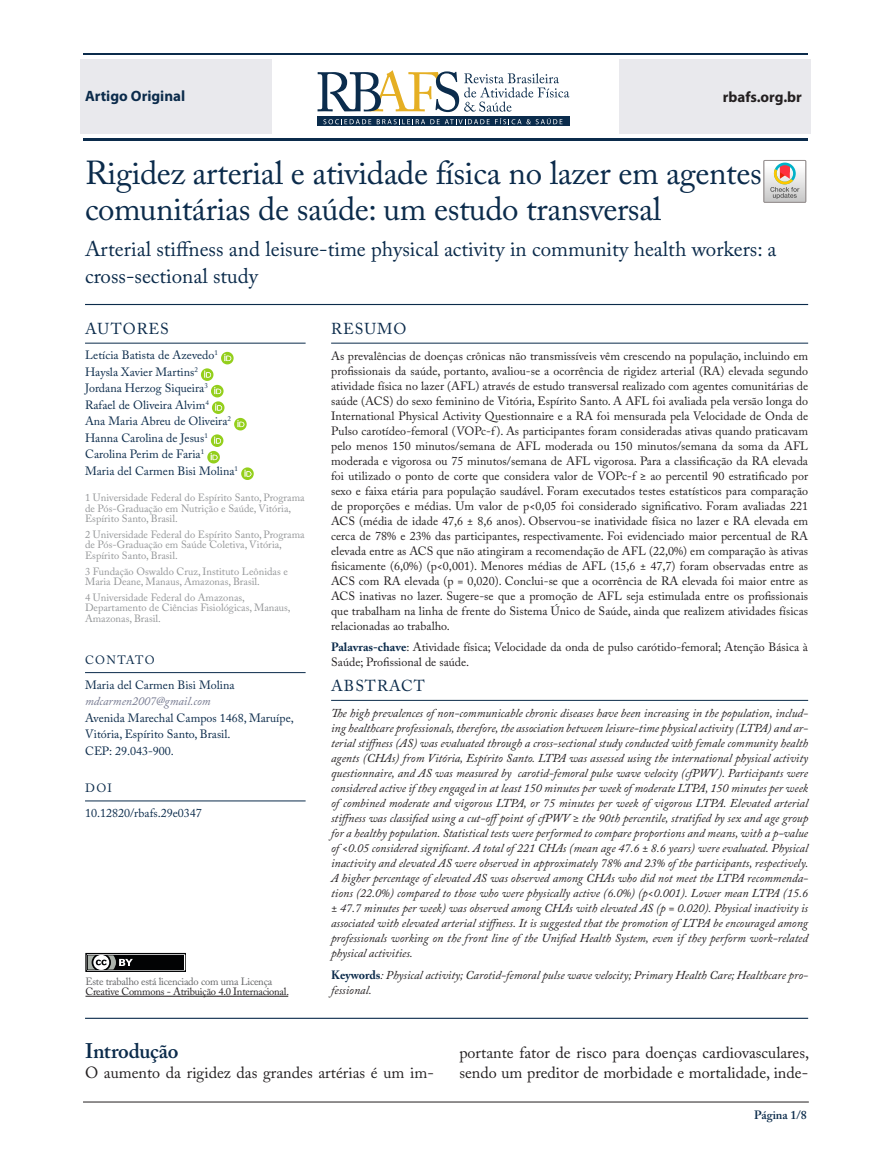
<style>
.page{position:relative;width:893px;height:1170px;background:#fff}
.page>*{position:absolute;margin:0;border:0;box-sizing:border-box;transform-origin:0 0}
.t1{font:33px/36px "Adobe Caslon Pro";letter-spacing:-.01em;color:#0b2b4b}
.t2{font:21px/27px "Adobe Caslon Pro";color:#0b2b4b}
.t3{font:600 21px "Adobe Caslon Pro";letter-spacing:-.015em;color:#0b2b4b}
.t4{font:16.05px/20.2px "Adobe Caslon Pro";color:#231f20}
.t5{font:15.75px "Adobe Caslon Pro";letter-spacing:.065em;color:#0b2b4b}
.t6{font:700 15px "Myriad Pro";color:#0b2b4b}
.t7{font:700 15px "Myriad Pro";color:#231f20}
.t8{font:12px/15px "Adobe Caslon Pro";color:#231f20;text-align:justify}
.t9{font:italic 12px/15px "Adobe Caslon Pro";color:#231f20;text-align:justify}
.t10{font:12px/16.5px "Adobe Caslon Pro";color:#0b2b4b}
.t11{font:italic 12px "Adobe Caslon Pro";color:#72768d}
.t12{font:600 12px "Adobe Caslon Pro";color:#0b2b4b}
.t13{font:10.5px/10.5px "Adobe Caslon Pro";color:#949698}
.t14{font:10.5px "Adobe Caslon Pro";letter-spacing:-.02em;color:#231f20}
.t15{font:10.5px "Adobe Caslon Pro";letter-spacing:-.02em;color:#636466}
.s1{font-weight:700;color:#0b2b4b}
.s2{font-weight:700;font-style:normal;color:#0b2b4b}
</style>
<div class="page">
<div style="left:619px;top:59px;width:192px;height:75px;background:#e9e9ed"></div>
<div style="left:80px;top:59px;width:192px;height:75px;background:#e9e9ed"></div>
<hr style="left:83px;top:53px;width:725px;height:2px;background:#0b2b4b">
<hr style="left:83px;top:138px;width:725px;height:2px;background:#0b2b4b">
<svg style="left:318px;top:117px;width:252px;height:9px"></svg>
<svg style="left:323px;top:119px;width:48px;height:5px"></svg>
<svg style="left:377px;top:118px;width:185px;height:6px"></svg>
<svg style="left:318px;top:70px;width:251px;height:42px"></svg>
<hr style="left:83px;top:1101px;width:726px;height:1px;background:#231f20">
<div style="left:86px;top:953px;width:100px;height:18px;background:#bdbdbe"></div>
<div style="left:85px;top:952px;width:101px;height:19px;border:1px solid #020304"></div>
<div style="left:88px;top:955px;width:96px;height:14px;background:#020304"></div>
<svg style="left:85px;top:952px;width:48px;height:20px"></svg>
<hr style="left:85px;top:995px;width:203px;height:1px;background:#231f20">
<hr style="left:85px;top:304px;width:723px;height:1px;background:#0b2b4b">
<hr style="left:85px;top:343px;width:221px;height:1px;background:#0b2b4b">
<hr style="left:85px;top:672px;width:221px;height:1px;background:#0b2b4b">
<hr style="left:85px;top:800px;width:221px;height:1px;background:#0b2b4b">
<svg style="left:201px;top:352px;width:53px;height:128px"></svg>
<hr style="left:331px;top:343px;width:477px;height:1px;background:#0b2b4b">
<hr style="left:331px;top:700px;width:477px;height:1px;background:#0b2b4b">
<hr style="left:85px;top:1017px;width:723px;height:1px;background:#0b2b4b">
<svg style="left:764px;top:160px;width:42px;height:42px"></svg>
<p class="t6" style="left:85px;top:88px;width:102px">Artigo Original</p>
<p class="t7" style="left:723px;top:88px;width:81px">rbafs.org.br</p>
<h1 class="t1" style="left:85px;top:155px;width:678px">Rigidez arterial e atividade física no lazer em agentes comunitárias de saúde: um estudo transversal</h1>
<h2 class="t2" style="left:85px;top:235px;width:693px">Arterial stiffness and leisure-time physical activity in community health workers: a cross-sectional study</h2>
<h3 class="t5" style="left:85px;top:319px;width:85px">AUTORES</h3>
<p class="t10" style="left:85px;top:347px;width:155px">Letícia Batista de Azevedo<sup>1<br></sup>Haysla Xavier Martins<sup>2<br></sup>Jordana Herzog Siqueira<sup>3<br></sup>Rafael de Oliveira Alvim<sup>4<br></sup>Ana Maria Abreu de Oliveira<sup>2<br></sup>Hanna Carolina de Jesus<sup>1<br></sup>Carolina Perim de Faria<sup>1<br></sup>Maria del Carmen Bisi Molina<sup>1</sup></p>
<p class="t13" style="left:85px;top:492px;width:221px">1 Universidade Federal do Espírito Santo, Programa de Pós-Graduação em Nutrição e Saúde, Vitória,<br>Espírito Santo, Brasil.</p>
<p class="t13" style="left:85px;top:529px;width:221px">2 Universidade Federal do Espírito Santo, Programa de Pós-Graduação em Saúde Coletiva, Vitória,<br>Espírito Santo, Brasil.</p>
<p class="t13" style="left:85px;top:565px;width:204px">3 Fundação Oswaldo Cruz, Instituto Leônidas e<br>Maria Deane, Manaus, Amazonas, Brasil.</p>
<p class="t13" style="left:85px;top:592px;width:207px">4 Universidade Federal do Amazonas,<br>Departamento de Ciências Fisiológicas, Manaus,<br>Amazonas, Brasil.</p>
<p class="t10" style="left:85px;top:647px;width:151px;line-height:25px">CONTATO<br>Maria del Carmen Bisi Molina</p>
<p class="t11" style="left:85px;top:694px;width:127px">mdcarmen2007@gmail.com</p>
<p class="t10" style="left:85px;top:709px;width:210px">Avenida Marechal Campos 1468, Maruípe,<br>Vitória, Espírito Santo, Brasil.<br>CEP: 29.043-900.</p>
<p class="t10" style="left:85px;top:775px;width:118px;line-height:25px">DOI<br>10.12820/rbafs.29e0347</p>
<h3 class="t5" style="left:331px;top:319px;width:77px">RESUMO</h3>
<p class="t8" style="left:331px;top:348px;width:479px">As prevalências de doenças crônicas não transmissíveis vêm crescendo na população, incluindo em profissionais da saúde, portanto, avaliou-se a ocorrência de rigidez arterial (RA) elevada segundo atividade física no lazer (AFL) através de estudo transversal realizado com agentes comunitárias de saúde (ACS) do sexo feminino de Vitória, Espírito Santo. A AFL foi avaliada pela versão longa do International Physical Activity Questionnaire e a RA foi mensurada pela Velocidade de Onda de Pulso carotídeo-femoral (VOPc-f ). As participantes foram consideradas ativas quando praticavam pelo menos 150 minutos/semana de AFL moderada ou 150 minutos/semana da soma da AFL moderada e vigorosa ou 75 minutos/semana de AFL vigorosa. Para a classificação da RA elevada foi utilizado o ponto de corte que considera valor de VOPc-f ≥ ao percentil 90 estratificado por sexo e faixa etária para população saudável. Foram executados testes estatísticos para comparação de proporções e médias. Um valor de p&lt;0,05 foi considerado significativo. Foram avaliadas 221<br>ACS (média de idade 47,6 ± 8,6 anos). Observou-se inatividade física no lazer e RA elevada em cerca de 78% e 23% das participantes, respectivamente. Foi evidenciado maior percentual de RA elevada entre as ACS que não atingiram a recomendação de AFL (22,0%) em comparação às ativas fisicamente (6,0%) (p&lt;0,001). Menores médias de AFL (15,6 ± 47,7) foram observadas entre as ACS com RA elevada (p = 0,020). Conclui-se que a ocorrência de RA elevada foi maior entre as ACS inativas no lazer. Sugere-se que a promoção de AFL seja estimulada entre os profissionais que trabalham na linha de frente do Sistema Único de Saúde, ainda que realizem atividades físicas relacionadas ao trabalho.</p>
<p class="t8" style="left:331px;top:639px;width:478px"><span class="s1">Palavras-chave</span>: Atividade física; Velocidade da onda de pulso carótido-femoral; Atenção Básica à<br>Saúde; Profissional de saúde.</p>
<h3 class="t5" style="left:331px;top:676px;width:95px">ABSTRACT</h3>
<p class="t9" style="left:331px;top:705px;width:479px">The high prevalences of non-communicable chronic diseases have been increasing in the population, includ&shy;ing healthcare professionals, therefore, the association between leisure-time physical activity (LTPA) and ar&shy;terial stiffness (AS) was evaluated through a cross-sectional study conducted with female community health agents (CHAs) from Vitória, Espírito Santo. LTPA was assessed using the international physical activity questionnaire, and AS was measured by carotid-femoral pulse wave velocity (cfPWV). Participants were considered active if they engaged in at least 150 minutes per week of moderate LTPA, 150 minutes per week of combined moderate and vigorous LTPA, or 75 minutes per week of vigorous LTPA. Elevated arterial stiffness was classified using a cut-offpoint of cfPWV ≥ the 90th percentile, stratified by sex and age group for a healthy population. Statistical tests were performed to compare proportions and means, with a p-value of &lt;0.05 considered significant. A total of 221 CHAs (mean age 47.6 ± 8.6 years) were evaluated. Physical inactivity and elevated AS were observed in approximately 78% and 23% of the participants, respectively.<br>A higher percentage of elevated AS was observed among CHAs who did not meet the LTPA recommenda&shy;tions (22.0%) compared to those who were physically active (6.0%) (p&lt;0.001). Lower mean LTPA (15.6 ± 47.7 minutes per week) was observed among CHAs with elevated AS (p = 0.020). Physical inactivity is associated with elevated arterial stiffness. It is suggested that the promotion of LTPA be encouraged among professionals working on the front line of the Unified Health System, even if they perform work-related physical activities.</p>
<p class="t9" style="left:331px;top:966px;width:478px"><span class="s2">Keywords</span>: Physical activity; Carotid-femoral pulse wave velocity; Primary Health Care; Healthcare pro&shy;fessional.</p>
<p class="t15" style="left:85px;top:974px;width:188px">Este trabalho está licenciado com uma Licença</p>
<p class="t14" style="left:85px;top:985px;width:205px">Creative Commons - Atribuição 4.0 Internacional.</p>
<h2 class="t3" style="left:85px;top:1038px;width:95px">Introdução</h2>
<h3 class="t4" style="left:85px;top:1062px;width:350px">O aumento da rigidez das grandes artérias é um im-</h3>
<h3 class="t4" style="left:459px;top:1041px;width:351px">portante fator de risco para doenças cardiovasculares, sendo um preditor de morbidade e mortalidade, inde-</h3>
<p class="t12" style="left:754px;top:1107px;width:54px">Página 1/8</p>
</div>
